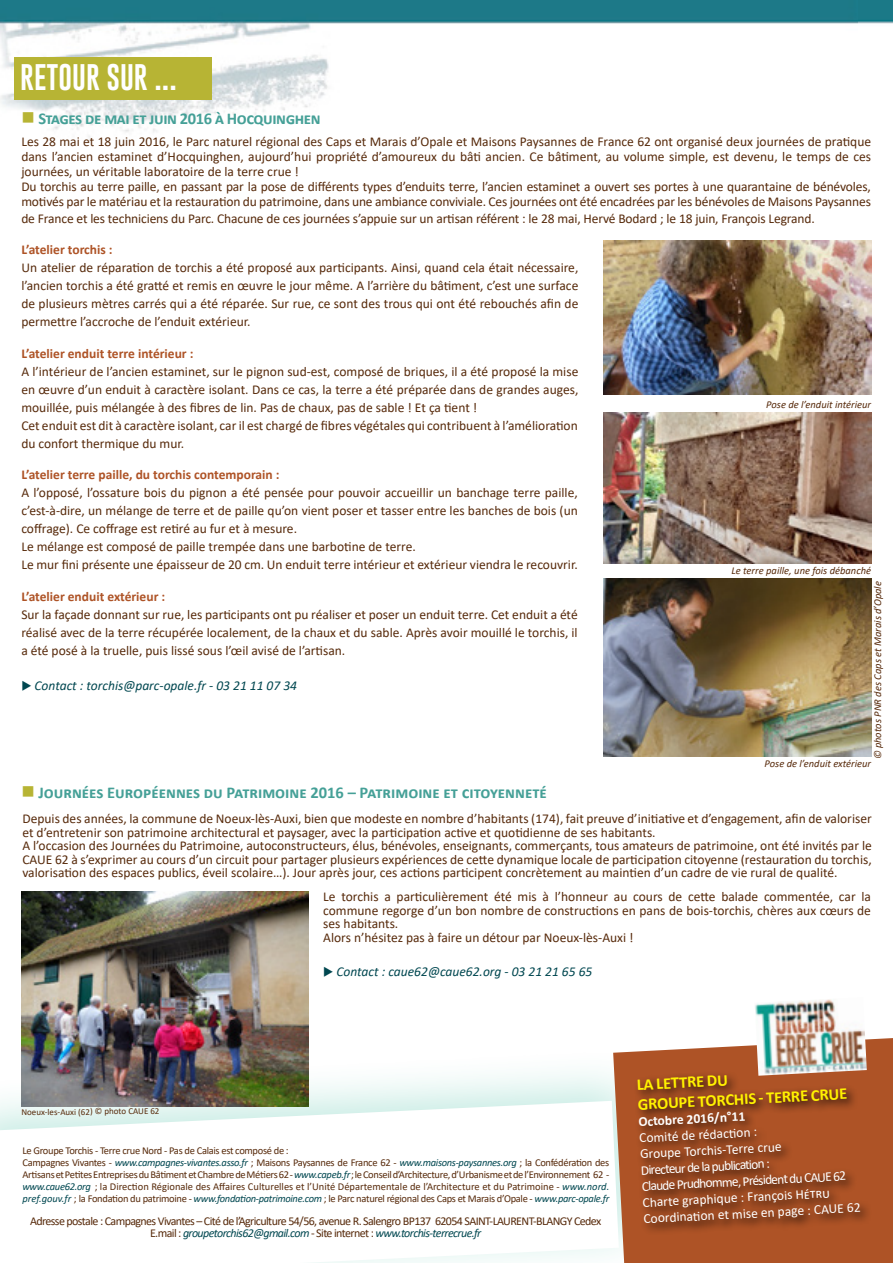
<style>
.page{position:relative;width:893px;height:1263px;background:#fff}
.page>*{position:absolute;margin:0;border:0;box-sizing:border-box;transform-origin:0 0}
.t1{font:27px "Gobold";color:#fff}
.t2{font:700 16.5px "Calibri";color:#45a097}
.t3{font:700 16.5px "Calibri";letter-spacing:-.025em;color:#45a097}
.t4{font:700 16.5px "Calibri";color:#fff200}
.t5{font:13.5px/18px "Calibri";color:#572a0b}
.t6{font:13.5px/16.2px "Calibri";color:#fff}
.t7{font:700 13.5px "Calibri";color:#ae5326}
.t8{font:italic 13.5px "Calibri";color:#004750}
.t9{font:700 13.5px "Calibri";color:#fff}
.t10{font:12px/12px "Calibri";letter-spacing:-.05em;color:#572a0b;text-align:center}
.t11{font:10.5px/12px "Calibri";letter-spacing:-.03em;color:#572a0b}
.t12{font:italic 10.5px "Calibri";color:#572a0b}
.t13{font:9px "Calibri";letter-spacing:-.005em;color:#572a0b}
.s1{color:#b7b434}
.s2{font-style:italic;color:#004750}
</style>
<div class="page">
<img style="left:852px;top:0;width:41px;height:633px">
<img style="left:0;top:0;width:857px;height:173px">
<div style="left:0;top:1048px;width:668px;height:215px;background:#3dbca0;opacity:.3"></div>
<svg style="left:0;top:1101px;width:613px;height:162px"></svg>
<svg style="left:613px;top:1038px;width:280px;height:225px;background:#b86a43"></svg>
<img style="left:755px;top:999px;width:112px;height:72px">
<div style="left:634px;top:1071px;width:238px;height:163px;background:#000;opacity:.75"></div>
<div style="left:15px;top:57px;width:197px;height:42px;background:#b7b434"></div>
<img style="left:604px;top:241px;width:267px;height:154px">
<img style="left:603px;top:413px;width:268px;height:150px">
<img style="left:604px;top:579px;width:267px;height:177px">
<img style="left:21px;top:891px;width:287px;height:215px">
<svg style="left:708px;top:1075px;width:19px;height:11px"></svg>
<h1 class="t1" style="left:20px;top:60px;width:158px">RETOUR SUR ...</h1>
<p class="t3" style="left:21px;top:107px;width:301px"><span class="s1">■</span> Stages de mai et juin 2016 à Hocquinghen</p>
<p class="t5" style="left:21px;top:135px;width:851px;line-height:15px">Les 28 mai et 18 juin 2016, le Parc naturel régional des Caps et Marais d’Opale et Maisons Paysannes de France 62 ont organisé deux journées de pratique dans l’ancien estaminet d’Hocquinghen, aujourd’hui propriété d’amoureux du bâti ancien. Ce bâtiment, au volume simple, est devenu, le temps de ces journées, un véritable laboratoire de la terre crue !<br>Du torchis au terre paille, en passant par la pose de différents types d’enduits terre, l’ancien estaminet a ouvert ses portes à une quarantaine de bénévoles, motivés par le matériau et la restauration du patrimoine, dans une ambiance conviviale. Ces journées ont été encadrées par les bénévoles de Maisons Paysannes</p>
<p class="t5" style="left:21px;top:210px;width:795px">de France et les techniciens du Parc. Chacune de ces journées s’appuie sur un artisan référent : le 28 mai, Hervé Bodard ; le 18 juin, François Legrand.</p>
<p class="t7" style="left:21px;top:240px;width:93px">L’atelier torchis :</p>
<p class="t5" style="left:21px;top:259px;width:559px;text-align:justify">Un atelier de réparation de torchis a été proposé aux participants. Ainsi, quand cela était nécessaire, l’ancien torchis a été gratté et remis en œuvre le jour même. A l’arrière du bâtiment, c’est une surface de plusieurs mètres carrés qui a été réparée. Sur rue, ce sont des trous qui ont été rebouchés afin de permettre l’accroche de l’enduit extérieur.</p>
<p class="t7" style="left:21px;top:343px;width:174px">L’atelier enduit terre intérieur :</p>
<p class="t5" style="left:21px;top:363px;width:559px">A l’intérieur de l’ancien estaminet, sur le pignon sud-est, composé de briques, il a été proposé la mise en œuvre d’un enduit à caractère isolant. Dans ce cas, la terre a été préparée dans de grandes auges, mouillée, puis mélangée à des fibres de lin. Pas de chaux, pas de sable ! Et ça tient !<br>Cet enduit est dit à caractère isolant, car il est chargé de fibres végétales qui contribuent à l’amélioration du confort thermique du mur.</p>
<p class="t7" style="left:21px;top:465px;width:260px">L’atelier terre paille, du torchis contemporain :</p>
<p class="t5" style="left:21px;top:484px;width:558px">A l’opposé, l’ossature bois du pignon a été pensée pour pouvoir accueillir un banchage terre paille, c’est-à-dire, un mélange de terre et de paille qu’on vient poser et tasser entre les banches de bois (un coffrage). Ce coffrage est retiré au fur et à mesure.<br>Le mélange est composé de paille trempée dans une barbotine de terre.<br>Le mur fini présente une épaisseur de 20 cm. Un enduit terre intérieur et extérieur viendra le recouvrir.</p>
<p class="t7" style="left:21px;top:586px;width:145px">L’atelier enduit extérieur :</p>
<p class="t5" style="left:21px;top:606px;width:558px;text-align:justify">Sur la façade donnant sur rue, les participants ont pu réaliser et poser un enduit terre. Cet enduit a été réalisé avec de la terre récupérée localement, de la chaux et du sable. Après avoir mouillé le torchis, il a été posé à la truelle, puis lissé sous l’œil avisé de l’artisan.</p>
<p class="t8" style="left:21px;top:676px;width:277px">◆ Contact : torchis@parc-opale.fr - 03 21 11 07 34</p>
<p class="t12" style="left:766px;top:397px;width:106px">Pose de l’enduit intérieur</p>
<p class="t12" style="left:731px;top:563px;width:141px">Le terre paille, une fois débanché</p>
<p class="t12" style="left:870px;top:759px;width:180px;rotate:-90deg">© photos PNR des Caps et Marais d’Opale</p>
<p class="t12" style="left:765px;top:756px;width:108px">Pose de l’enduit extérieur</p>
<p class="t2" style="left:21px;top:780px;width:527px"><span class="s1">■</span> Journées Européennes du Patrimoine 2016 – Patrimoine et citoyenneté</p>
<p class="t5" style="left:22px;top:813px;width:851px;line-height:13.5px">Depuis des années, la commune de Noeux-lès-Auxi, bien que modeste en nombre d’habitants (174), fait preuve d’initiative et d’engagement, afin de valoriser et d’entretenir son patrimoine architectural et paysager, avec la participation active et quotidienne de ses habitants.<br>A l’occasion des Journées du Patrimoine, autoconstructeurs, élus, bénévoles, enseignants, commerçants, tous amateurs de patrimoine, ont été invités par le CAUE 62 à s’exprimer au cours d’un circuit pour partager plusieurs expériences de cette dynamique locale de participation citoyenne (restauration du torchis, valorisation des espaces publics, éveil scolaire…). Jour après jour, ces actions participent concrètement au maintien d’un cadre de vie rural de qualité.</p>
<p class="t5" style="left:323px;top:890px;width:549px;line-height:13.5px">Le torchis a particulièrement été mis à l’honneur au cours de cette balade commentée, car la commune regorge d’un bon nombre de constructions en pans de bois-torchis, chères aux cœurs de ses habitants.<br>Alors n’hésitez pas à faire un détour par Noeux-lès-Auxi !</p>
<p class="t8" style="left:323px;top:962px;width:271px">◆ Contact : caue62@caue62.org - 03 21 21 65 65</p>
<p class="t13" style="left:21px;top:1105px;width:140px">Noeux-les-Auxi (62) © photo CAUE 62</p>
<p class="t11" style="left:22px;top:1145px;width:588px">Le Groupe Torchis - Terre crue Nord - Pas de Calais est composé de :<br>Campagnes Vivantes - <span class="s2">www.campagnes-vivantes.asso.fr</span> ; Maisons Paysannes de France 62 - <span class="s2">www.maisons-paysannes.org</span> ; la Confédération des Artisans et Petites Entreprises du Bâtiment et Chambre de Métiers 62 - <span class="s2">www.capeb.fr</span>; le Conseil d’Architecture, d’Urbanisme et de l’Environnement 62 - <span class="s2">www.caue62.org</span> ; la Direction Régionale des Affaires Culturelles et l’Unité Départementale de l’Architecture et du Patrimoine - <span class="s2">www.nord. pref.gouv.fr</span> ; la Fondation du patrimoine - <span class="s2">www.fondation-patrimoine.com</span> ; le Parc naturel régional des Caps et Marais d’Opale - <span class="s2">www.parc-opale.fr</span></p>
<p class="t10" style="left:30px;top:1215px;width:573px">Adresse postale : Campagnes Vivantes – Cité de l’Agriculture 54/56, avenue R. Salengro BP137 62054 SAINT-LAURENT-BLANGY Cedex<br>E.mail : <span class="s2">groupetorchis62@gmail.com</span> - Site internet : <span class="s2">www.torchis-terrecrue.fr</span></p>
<p class="t4" style="left:636px;top:1073px;width:36px;rotate:-3deg">La Lettre</p>
<p class="t4" style="left:637px;top:1093px;width:72px;rotate:-3deg">GROUPE torch</p>
<p class="t4" style="left:744px;top:1087px;width:40px;rotate:-3deg">is - Terre</p>
<p class="t4" style="left:810px;top:1084px;width:11px;rotate:-3deg">crue</p>
<p class="t9" style="left:638px;top:1112px;width:109px;rotate:-3deg">Octobre 2016/n°11</p>
<p class="t6" style="left:639px;top:1130px;width:219px;rotate:-3deg">Comité de rédacti on :<br>Groupe Torchis-Terre crue<br>Directeur de la publication :<br>Claude Prudhomme, Président du CAUE 62<br>Charte graphique : François Hétru<br>Coordinati on et mise en page : CAUE 62</p>
</div>
